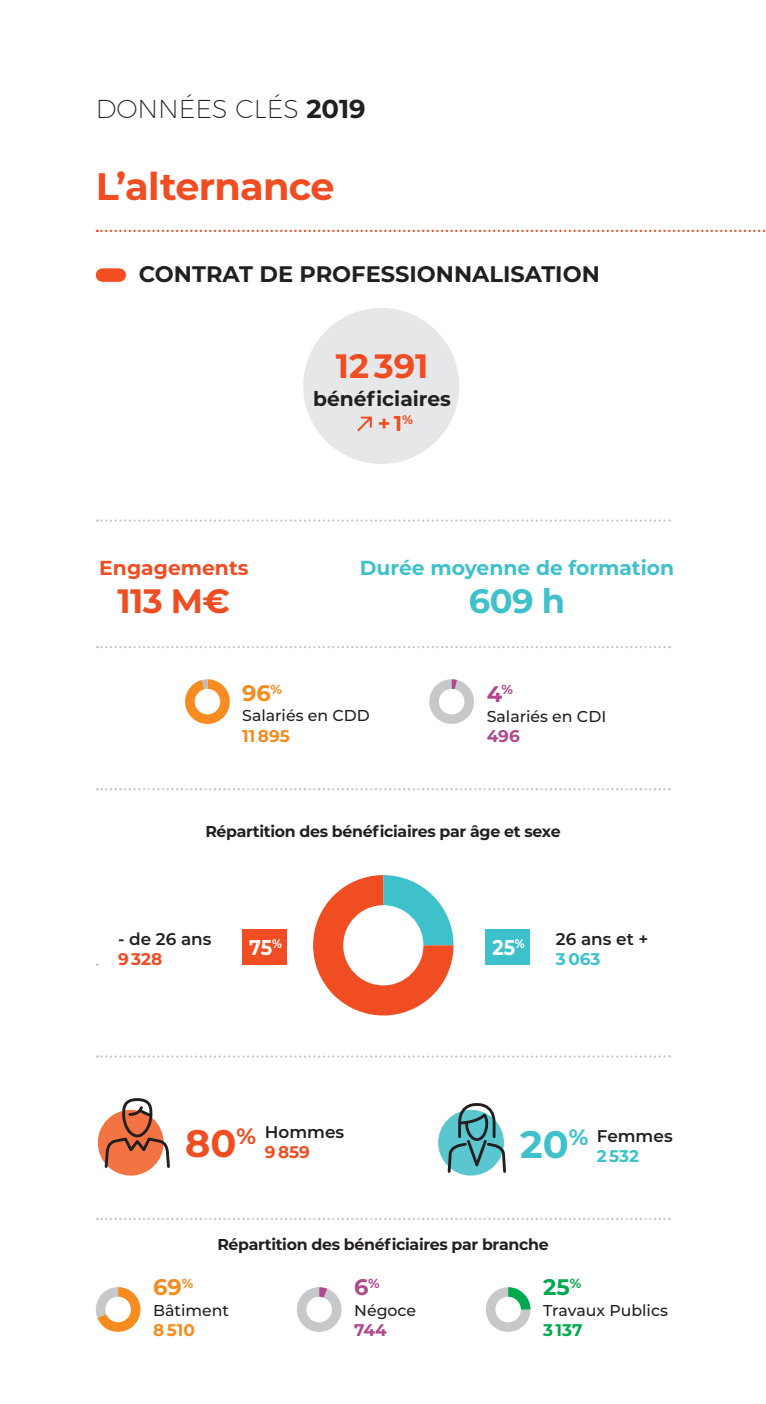
<style>
.page{position:relative;width:766px;height:1404px;background:#fff}
.page>*{position:absolute;margin:0;border:0;box-sizing:border-box;transform-origin:0 0}
.Niv1-Titres_Orang{font:700 38.25px "Montserrat";letter-spacing:-.02em;color:#f04d22}
.t1{font:700 38.25px "Montserrat";color:#3ec1cb}
.Chiffres_grands{font:700 33.75px "Montserrat";letter-spacing:-.005em;color:#f04d22}
.t2{font:700 33.75px "Montserrat";color:#3ec1cb}
.t3{font:200 25.88px "Montserrat";color:#231f20}
.Niv2-_Titre_Noir85{font:700 22.5px "Montserrat";color:#231f20}
.t4{font:700 22.5px "Montserrat";color:#f68b1f}
.t5{font:700 22.5px "Montserrat";color:#af498d}
.t6{font:700 22.5px "Montserrat";color:#00a84e}
.t7{font:700 22.28px "Montserrat";color:#f04d22}
.t8{font:700 21.38px "Montserrat";color:#fff;scale:.9 1}
.Textes_gras{font:700 21.38px "Montserrat";color:#f04d22}
.t9{font:700 20.25px "Montserrat";color:#3ec1cb}
.Textes_gras-2{font:700 20.25px "Montserrat";color:#231f20}
.t10{font:700 20.25px "Montserrat";color:#f04d22}
.t11{font:600 16.88px "Montserrat";color:#231f20}
.t12{font:700 16.88px "Montserrat";color:#f68b1f}
.t13{font:700 16.88px "Montserrat";color:#f04d22}
.t14{font:700 16.88px "Montserrat";letter-spacing:-.005em;color:#3ec1cb}
.t15{font:700 16.88px "Montserrat";color:#af498d}
.t16{font:700 16.88px "Montserrat";color:#00a84e}
.Titres_graphes{font:700 15.75px "Montserrat";letter-spacing:-.02em;color:#231f20}
.t17{font:500 15.75px "Montserrat";color:#231f20}
.s1{font-weight:700}
</style>
<div class="page">
<div style="left:102px;top:268px;width:17px;height:14px;background:#f04d22"></div>
<svg style="left:97px;top:230px;width:668px;height:2px"></svg>
<svg style="left:97px;top:646px;width:573px;height:2px"></svg>
<svg style="left:97px;top:1217px;width:573px;height:2px"></svg>
<div style="left:98px;top:1109px;width:65px;height:66px;background:#f37442;border-radius:50%"></div>
<svg style="left:103px;top:1098px;width:67px;height:71px"></svg>
<div style="left:438px;top:1109px;width:66px;height:66px;background:#59c6d0;border-radius:50%"></div>
<svg style="left:446px;top:1103px;width:60px;height:71px"></svg>
<svg style="left:97px;top:519px;width:573px;height:2px"></svg>
<svg style="left:97px;top:788px;width:573px;height:2px"></svg>
<svg style="left:429px;top:679px;width:45px;height:45px"></svg>
<div style="left:438px;top:688px;width:26px;height:26px;background:#fff;border-radius:50%"></div>
<svg style="left:185px;top:679px;width:45px;height:45px"></svg>
<div style="left:195px;top:688px;width:25px;height:26px;background:#fff;border-radius:50%"></div>
<svg style="left:95px;top:1287px;width:45px;height:44px"></svg>
<div style="left:105px;top:1296px;width:26px;height:25px;background:#fff;border-radius:50%"></div>
<div style="left:303px;top:308px;width:156px;height:156px;background:#e6e7e9;border-radius:50%"></div>
<svg style="left:357px;top:416px;width:15px;height:16px"></svg>
<svg style="left:97px;top:1055px;width:573px;height:2px"></svg>
<svg style="left:97px;top:875px;width:433px;height:140px"></svg>
<div style="left:343px;top:905px;width:80px;height:80px;background:#fff;border-radius:50%"></div>
<div style="left:485px;top:929px;width:44px;height:35px;background:#3ec1cb"></div>
<div style="left:242px;top:929px;width:45px;height:35px;background:#f04d22"></div>
<svg style="left:485px;top:1287px;width:45px;height:44px"></svg>
<div style="left:495px;top:1296px;width:25px;height:26px;background:#fff;border-radius:50%"></div>
<svg style="left:297px;top:1287px;width:45px;height:45px"></svg>
<div style="left:306px;top:1296px;width:26px;height:26px;background:#fff;border-radius:50%"></div>
<p class="t3" style="left:96px;top:89px;width:271px">DONNÉES CLÉS <span class="s1">2019</span></p>
<p class="Niv1-Titres_Orang" style="left:96px;top:159px;width:240px">L’alternance</p>
<p class="Niv2-_Titre_Noir85" style="left:139px;top:257px;width:462px">CONTRAT DE PROFESSIONNALISATION</p>
<p class="t10" style="left:99px;top:553px;width:151px">Engagements</p>
<p class="Chiffres_grands" style="left:118px;top:576px;width:114px">113 M€</p>
<p class="Chiffres_grands" style="left:336px;top:341px;width:94px">12 391</p>
<p class="Textes_gras-2" style="left:313px;top:384px;width:139px">bénéficiaires</p>
<p class="Textes_gras" style="left:378px;top:408px;width:37px">+ 1<sup>%</sup></p>
<p class="t9" style="left:360px;top:553px;width:316px">Durée moyenne de formation</p>
<p class="t2" style="left:469px;top:576px;width:98px">609 h</p>
<p class="t4" style="left:242px;top:676px;width:41px">96<sup>%</sup></p>
<p class="t17" style="left:242px;top:704px;width:129px">Salariés en CDD</p>
<p class="t12" style="left:242px;top:723px;width:49px">11 895</p>
<p class="t5" style="left:486px;top:677px;width:28px">4<sup>%</sup></p>
<p class="t17" style="left:486px;top:705px;width:121px">Salariés en CDI</p>
<p class="t15" style="left:486px;top:724px;width:35px">496</p>
<p class="Titres_graphes" style="left:205px;top:820px;width:356px">Répartition des bénéficiaires par âge et sexe</p>
<p class="t11" style="left:118px;top:926px;width:95px">- de 26 ans</p>
<p class="t13" style="left:118px;top:946px;width:46px">9 328</p>
<p class="t8" style="left:249px;top:931px;width:38px">75<sup>%</sup></p>
<p class="t8" style="left:492px;top:931px;width:37px">25<sup>%</sup></p>
<p class="t11" style="left:556px;top:926px;width:94px">26 ans et +</p>
<p class="t14" style="left:556px;top:946px;width:46px">3 063</p>
<p class="t11" style="left:265px;top:1119px;width:81px">Hommes</p>
<p class="t13" style="left:265px;top:1139px;width:47px">9 859</p>
<p class="t7" style="left:236px;top:1119px;width:21px">%</p>
<p class="t1" style="left:520px;top:1116px;width:70px">20<sup>%</sup></p>
<p class="Niv1-Titres_Orang" style="left:185px;top:1115px;width:53px">80</p>
<p class="t11" style="left:596px;top:1123px;width:77px">Femmes</p>
<p class="t14" style="left:596px;top:1143px;width:44px">2 532</p>
<p class="Titres_graphes" style="left:217px;top:1232px;width:333px">Répartition des bénéficiaires par branche</p>
<p class="t4" style="left:153px;top:1270px;width:42px">69<sup>%</sup></p>
<p class="t17" style="left:153px;top:1298px;width:77px">Bâtiment</p>
<p class="t12" style="left:153px;top:1317px;width:43px">8 510</p>
<p class="t5" style="left:354px;top:1270px;width:27px">6<sup>%</sup></p>
<p class="t17" style="left:354px;top:1298px;width:63px">Négoce</p>
<p class="t15" style="left:354px;top:1317px;width:34px">744</p>
<p class="t6" style="left:543px;top:1270px;width:39px">25<sup>%</sup></p>
<p class="t17" style="left:543px;top:1298px;width:126px">Travaux Publics</p>
<p class="t16" style="left:543px;top:1317px;width:41px">3 137</p>
</div>
